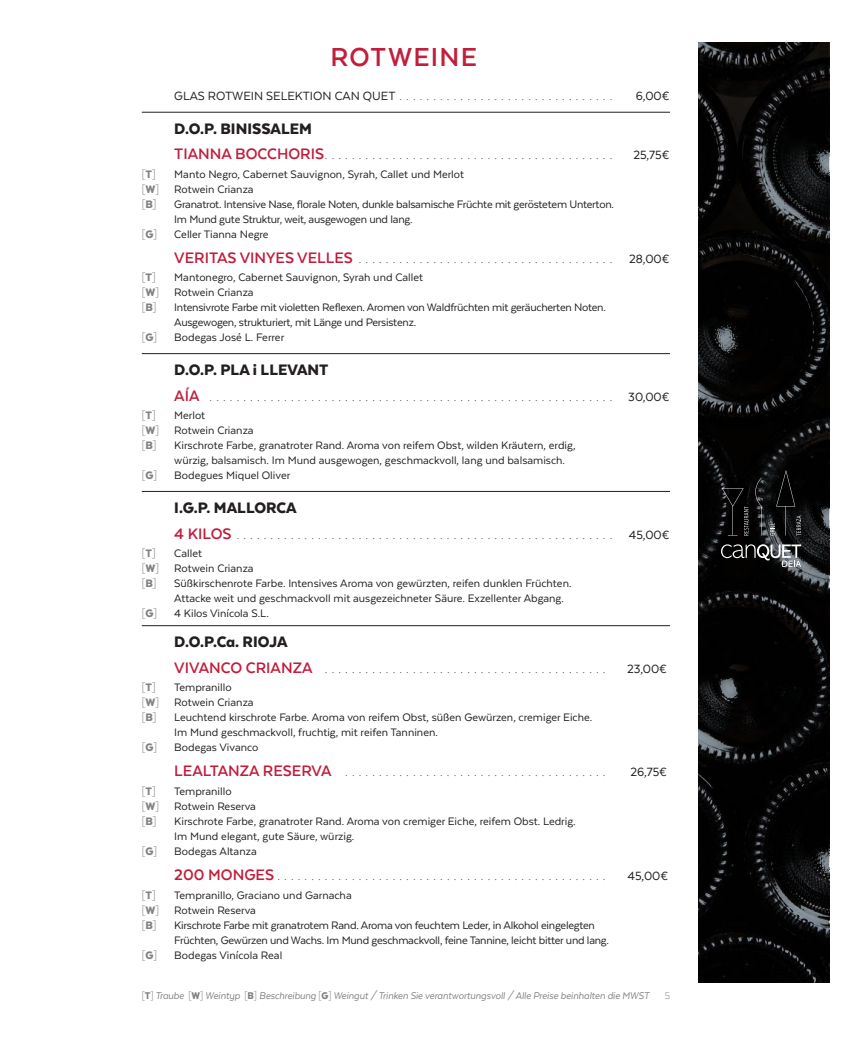
<style>
.page{position:relative;width:865px;height:1053px;background:#fff}
.page>*{position:absolute;margin:0;border:0;box-sizing:border-box;transform-origin:0 0}
.t1{font:700 30px "Texta";letter-spacing:.04em;color:#c21e3c}
.t2{font:900 17.5px "Texta Alt";color:#231f20}
.t3{font:300 13.75px "Texta";color:#231f20}
.t4{font:13.75px "Texta";color:#231f20}
.t5{font:12.5px/15px "Texta";color:#231f20}
.t6{font:12.5px/15px "Texta";letter-spacing:-.02em;color:#231f20}
.t7{font:300 12.5px "Texta";color:#808285}
.t8{font:italic 11.25px "Texta";letter-spacing:-.01em;color:#808285;scale:.96 1}
.t9{font:300 11.25px "Texta";color:#808285}
.s1{font-weight:400}
.s2{font-weight:700;font-size:17.5px;color:#c21e3c}
.s3{font-family:"Texta Alt";font-weight:900}
.s4{font-weight:300;color:#808285}
.s5{font-family:"Texta Alt";font-weight:900;color:#808285}
.s6{font-weight:300;font-style:normal}
.s7{font-family:"Texta Alt";font-weight:900;font-style:normal}
</style>
<div class="page">
<hr style="left:142px;top:112px;width:528px;height:1px;background:#231f20">
<hr style="left:142px;top:353px;width:528px;height:1px;background:#231f20">
<hr style="left:142px;top:491px;width:528px;height:1px;background:#231f20">
<hr style="left:142px;top:625px;width:528px;height:1px;background:#231f20">
<svg style="left:698px;top:43px;width:131px;height:938px;background:#0b0c0c"></svg>
<svg style="left:721px;top:544px;width:80px;height:23px;background:#4b4c4d"></svg>
<svg style="left:722px;top:477px;width:39px;height:58px;background:#121213"></svg>
<svg style="left:770px;top:470px;width:31px;height:65px;background:#141515"></svg>
<p class="t1" style="left:330px;top:41px;width:148px">ROTWEINE</p>
<p class="t3" style="left:174px;top:89px;width:439px"><span class="s1">GLAS ROTWEIN SELEKTION CAN QUET</span>................................</p>
<p class="t4" style="left:636px;top:89px;width:35px">6,00€</p>
<p class="t2" style="left:174px;top:119px;width:139px">D.O.P. BINISSALEM</p>
<p class="t3" style="left:174px;top:148px;width:439px"><span class="s2">TIANNA BOCCHORIS</span>...........................................</p>
<p class="t4" style="left:633px;top:148px;width:38px">25,75€</p>
<p class="t7" style="left:142px;top:168px;width:15px">[<span class="s3">T</span>]</p>
<p class="t5" style="left:174px;top:166px;width:291px">Manto Negro, Cabernet Sauvignon, Syrah, Callet und Merlot</p>
<p class="t5" style="left:142px;top:181px;width:113px"><span class="s4">[</span><span class="s5">W</span><span class="s4">]</span> Rotwein Crianza</p>
<p class="t7" style="left:142px;top:198px;width:16px">[<span class="s3">B</span>]</p>
<p class="t6" style="left:174px;top:196px;width:441px">Granatrot. Intensive Nase, florale Noten, dunkle balsamische Früchte mit geröstetem Unterton.</p>
<p class="t6" style="left:174px;top:211px;width:240px">Im Mund gute Struktur, weit, ausgewogen und lang.</p>
<p class="t7" style="left:142px;top:228px;width:17px">[<span class="s3">G</span>]</p>
<p class="t5" style="left:174px;top:226px;width:96px">Celler Tianna Negre</p>
<p class="t3" style="left:174px;top:252px;width:496px"><span class="s2">VERITAS VINYES VELLES</span> ...................................... <span class="s1">28,00€</span></p>
<p class="t7" style="left:142px;top:271px;width:15px">[<span class="s3">T</span>]</p>
<p class="t5" style="left:174px;top:270px;width:250px">Mantonegro, Cabernet Sauvignon, Syrah und Callet</p>
<p class="t5" style="left:142px;top:285px;width:113px"><span class="s4">[</span><span class="s5">W</span><span class="s4">]</span> Rotwein Crianza</p>
<p class="t7" style="left:142px;top:301px;width:16px">[<span class="s3">B</span>]</p>
<p class="t6" style="left:174px;top:300px;width:433px">Intensivrote Farbe mit violetten Reflexen. Aromen von Waldfrüchten mit geräucherten Noten.<br>Ausgewogen, strukturiert, mit Länge und Persistenz.</p>
<p class="t7" style="left:142px;top:331px;width:17px">[<span class="s3">G</span>]</p>
<p class="t5" style="left:174px;top:330px;width:111px">Bodegas José L. Ferrer</p>
<p class="t2" style="left:174px;top:360px;width:156px">D.O.P. PLA i LLEVANT</p>
<p class="t3" style="left:174px;top:389px;width:496px"><span class="s2">AÍA</span> ............................................................ <span class="s1">30,00€</span></p>
<p class="t7" style="left:142px;top:409px;width:15px">[<span class="s3">T</span>]</p>
<p class="t5" style="left:174px;top:408px;width:32px">Merlot</p>
<p class="t5" style="left:142px;top:423px;width:113px"><span class="s4">[</span><span class="s5">W</span><span class="s4">]</span> Rotwein Crianza</p>
<p class="t7" style="left:142px;top:439px;width:16px">[<span class="s3">B</span>]</p>
<p class="t5" style="left:174px;top:438px;width:403px">Kirschrote Farbe, granatroter Rand. Aroma von reifem Obst, wilden Kräutern, erdig, würzig, balsamisch. Im Mund ausgewogen, geschmackvoll, lang und balsamisch.</p>
<p class="t7" style="left:142px;top:469px;width:17px">[<span class="s3">G</span>]</p>
<p class="t5" style="left:174px;top:468px;width:117px">Bodegues Miquel Oliver</p>
<p class="t2" style="left:174px;top:498px;width:124px">I.G.P. MALLORCA</p>
<p class="t3" style="left:174px;top:527px;width:497px"><span class="s2">4 KILOS</span>........................................................ <span class="s1">45,00€</span></p>
<p class="t7" style="left:142px;top:547px;width:15px">[<span class="s3">T</span>]</p>
<p class="t5" style="left:174px;top:545px;width:29px">Callet</p>
<p class="t5" style="left:142px;top:560px;width:113px"><span class="s4">[</span><span class="s5">W</span><span class="s4">]</span> Rotwein Crianza</p>
<p class="t7" style="left:142px;top:577px;width:16px">[<span class="s3">B</span>]</p>
<p class="t5" style="left:174px;top:575px;width:399px">Süßkirschenrote Farbe. Intensives Aroma von gewürzten, reifen dunklen Früchten.</p>
<p class="t5" style="left:174px;top:590px;width:391px">Attacke weit und geschmackvoll mit ausgezeichneter Säure. Exzellenter Abgang.</p>
<p class="t7" style="left:142px;top:607px;width:17px">[<span class="s3">G</span>]</p>
<p class="t5" style="left:174px;top:605px;width:96px">4 Kilos Vinícola S.L.</p>
<p class="t2" style="left:174px;top:632px;width:115px">D.O.P.Ca. RIOJA</p>
<p class="t3" style="left:174px;top:661px;width:433px"><span class="s2">VIVANCO CRIANZA</span> ..........................................</p>
<p class="t4" style="left:627px;top:661px;width:41px">23,00€</p>
<p class="t7" style="left:142px;top:681px;width:15px">[<span class="s3">T</span>]</p>
<p class="t5" style="left:174px;top:680px;width:59px">Tempranillo</p>
<p class="t5" style="left:142px;top:695px;width:113px"><span class="s4">[</span><span class="s5">W</span><span class="s4">]</span> Rotwein Crianza</p>
<p class="t7" style="left:142px;top:711px;width:16px">[<span class="s3">B</span>]</p>
<p class="t5" style="left:174px;top:710px;width:419px">Leuchtend kirschrote Farbe. Aroma von reifem Obst, süßen Gewürzen, cremiger Eiche.<br>Im Mund geschmackvoll, fruchtig, mit reifen Tanninen.</p>
<p class="t7" style="left:142px;top:741px;width:17px">[<span class="s3">G</span>]</p>
<p class="t5" style="left:174px;top:740px;width:86px">Bodegas Vivanco</p>
<p class="t3" style="left:174px;top:765px;width:433px"><span class="s2">LEALTANZA RESERVA</span> .......................................</p>
<p class="t4" style="left:630px;top:765px;width:38px">26,75€</p>
<p class="t7" style="left:142px;top:784px;width:15px">[<span class="s3">T</span>]</p>
<p class="t5" style="left:174px;top:783px;width:59px">Tempranillo</p>
<p class="t5" style="left:142px;top:798px;width:116px"><span class="s4">[</span><span class="s5">W</span><span class="s4">]</span> Rotwein Reserva</p>
<p class="t7" style="left:142px;top:814px;width:16px">[<span class="s3">B</span>]</p>
<p class="t5" style="left:174px;top:813px;width:403px">Kirschrote Farbe, granatroter Rand. Aroma von cremiger Eiche, reifem Obst. Ledrig.<br>Im Mund elegant, gute Säure, würzig.</p>
<p class="t7" style="left:142px;top:844px;width:17px">[<span class="s3">G</span>]</p>
<p class="t5" style="left:174px;top:843px;width:84px">Bodegas Altanza</p>
<p class="t3" style="left:174px;top:868px;width:433px"><span class="s2">200 MONGES</span>.................................................</p>
<p class="t4" style="left:627px;top:868px;width:42px">45,00€</p>
<p class="t7" style="left:142px;top:888px;width:15px">[<span class="s3">T</span>]</p>
<p class="t5" style="left:174px;top:887px;width:179px">Tempranillo, Graciano und Garnacha</p>
<p class="t5" style="left:142px;top:902px;width:116px"><span class="s4">[</span><span class="s5">W</span><span class="s4">]</span> Rotwein Reserva</p>
<p class="t7" style="left:142px;top:918px;width:16px">[<span class="s3">B</span>]</p>
<p class="t6" style="left:174px;top:917px;width:436px">Kirschrote Farbe mit granatrotem Rand. Aroma von feuchtem Leder, in Alkohol eingelegten<br>Früchten, Gewürzen und Wachs. Im Mund geschmackvoll, feine Tannine, leicht bitter und lang.</p>
<p class="t7" style="left:142px;top:948px;width:17px">[<span class="s3">G</span>]</p>
<p class="t5" style="left:174px;top:947px;width:109px">Bodegas Vinícola Real</p>
<p class="t8" style="left:142px;top:989px;width:530px"><span class="s6">[</span><span class="s7">T</span><span class="s6">]</span> Traube <span class="s6">[</span><span class="s7">W</span><span class="s6">]</span> Weintyp <span class="s6">[</span><span class="s7">B</span><span class="s6">]</span> Beschreibung <span class="s6">[</span><span class="s7">G</span><span class="s6">]</span> Weingut / Trinken Sie verantwortungsvoll / Alle Preise beinhalten die MWST</p>
<p class="t9" style="left:664px;top:989px;width:7px">5</p>
</div>
